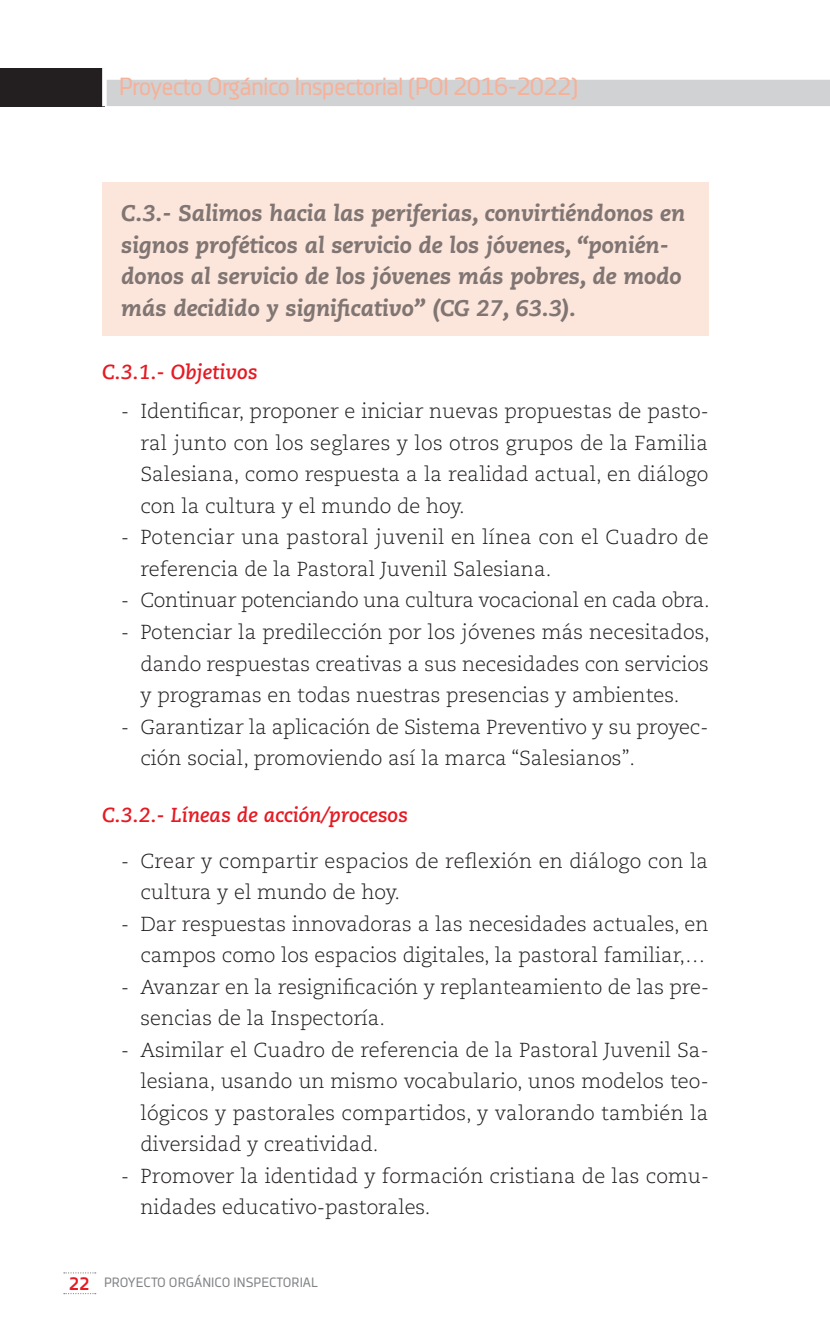
<style>
.page{position:relative;width:830px;height:1340px;background:#fff}
.page>*{position:absolute;margin:0;border:0;box-sizing:border-box;transform-origin:0 0}
.t1{font:24.75px "Decima Nova Pro";letter-spacing:-.03em;color:#f6b199}
.t2{font:italic 800 22.5px/31.5px "Caecilia";color:#807572}
.t3{font:300 20.25px/31.5px "Caecilia";color:#231f20}
.t4{font:300 20.25px "Caecilia";letter-spacing:-.02em;color:#231f20}
.t5{font:italic 700 20.25px "Caecilia";color:#e51a23}
.t6{font:13.5px "Decima Nova Pro";color:#808285}
.s1{font-weight:700;font-size:18px;color:#e51a23}
</style>
<div class="page">
<div style="left:107px;top:79px;width:722px;height:27px;background:#d1d2d4"></div>
<div style="left:0;top:68px;width:104px;height:38px;background:#231f20"></div>
<div style="left:102px;top:68px;width:5px;height:38px;background:#fff"></div>
<svg style="left:64px;top:1272px;width:32px;height:1px"></svg>
<svg style="left:64px;top:1293px;width:32px;height:1px"></svg>
<div style="left:102px;top:182px;width:606px;height:153px;background:#fce6dc"></div>
<p class="t1" style="left:119px;top:72px;width:461px">PROYECTO ORGÁNICO INSPECTORIAL (POI 2016-2022)</p>
<p class="t2" style="left:121px;top:198px;width:565px">C.3.- Salimos hacia las periferias, convirtiéndonos en signos proféticos al servicio de los jóvenes, “ponién&shy;donos al servicio de los jóvenes más pobres, de modo más decidido y significativo” (CG 27, 63.3).</p>
<p class="t5" style="left:102px;top:360px;width:157px">C.3.1.- Objetivos</p>
<p class="t3" style="left:140px;top:396px;width:569px;text-align:justify;text-indent:-19px">- Identificar, proponer e iniciar nuevas propuestas de pasto&shy;ral junto con los seglares y los otros grupos de la Familia Salesiana, como respuesta a la realidad actual, en diálogo con la cultura y el mundo de hoy.</p>
<p class="t3" style="left:140px;top:522px;width:569px;text-indent:-19px">- Potenciar una pastoral juvenil en línea con el Cuadro de referencia de la Pastoral Juvenil Salesiana.</p>
<p class="t4" style="left:121px;top:589px;width:589px">- Continuar potenciando una cultura vocacional en cada obra.</p>
<p class="t3" style="left:140px;top:616px;width:570px;text-align:justify;text-indent:-19px">- Potenciar la predilección por los jóvenes más necesitados, dando respuestas creativas a sus necesidades con servicios y programas en todas nuestras presencias y ambientes.</p>
<p class="t3" style="left:140px;top:711px;width:569px;text-indent:-19px">- Garantizar la aplicación de Sistema Preventivo y su proyec&shy;ción social, promoviendo así la marca “Salesianos”.</p>
<p class="t5" style="left:102px;top:803px;width:307px">C.3.2.- Líneas de acción/procesos</p>
<p class="t3" style="left:140px;top:845px;width:569px;text-indent:-19px">- Crear y compartir espacios de reflexión en diálogo con la cultura y el mundo de hoy.</p>
<p class="t3" style="left:121px;top:908px;width:588px;text-align:right">- Dar respuestas innovadoras a las necesidades actuales, en campos como los espacios digitales, la pastoral familiar,…</p>
<p class="t3" style="left:140px;top:971px;width:569px;text-indent:-19px">- Avanzar en la resignificación y replanteamiento de las pre&shy;sencias de la Inspectoría.</p>
<p class="t3" style="left:140px;top:1034px;width:569px;text-align:justify;text-indent:-19px">- Asimilar el Cuadro de referencia de la Pastoral Juvenil Sa&shy;lesiana, usando un mismo vocabulario, unos modelos teo&shy;lógicos y pastorales compartidos, y valorando también la diversidad y creatividad.</p>
<p class="t3" style="left:140px;top:1160px;width:569px;text-indent:-19px">- Promover la identidad y formación cristiana de las comu&shy;nidades educativo-pastorales.</p>
<p class="t6" style="left:69px;top:1274px;width:250px"><span class="s1">22</span> PROYECTO ORGÁNI CO INSPECTORIAL</p>
</div>
